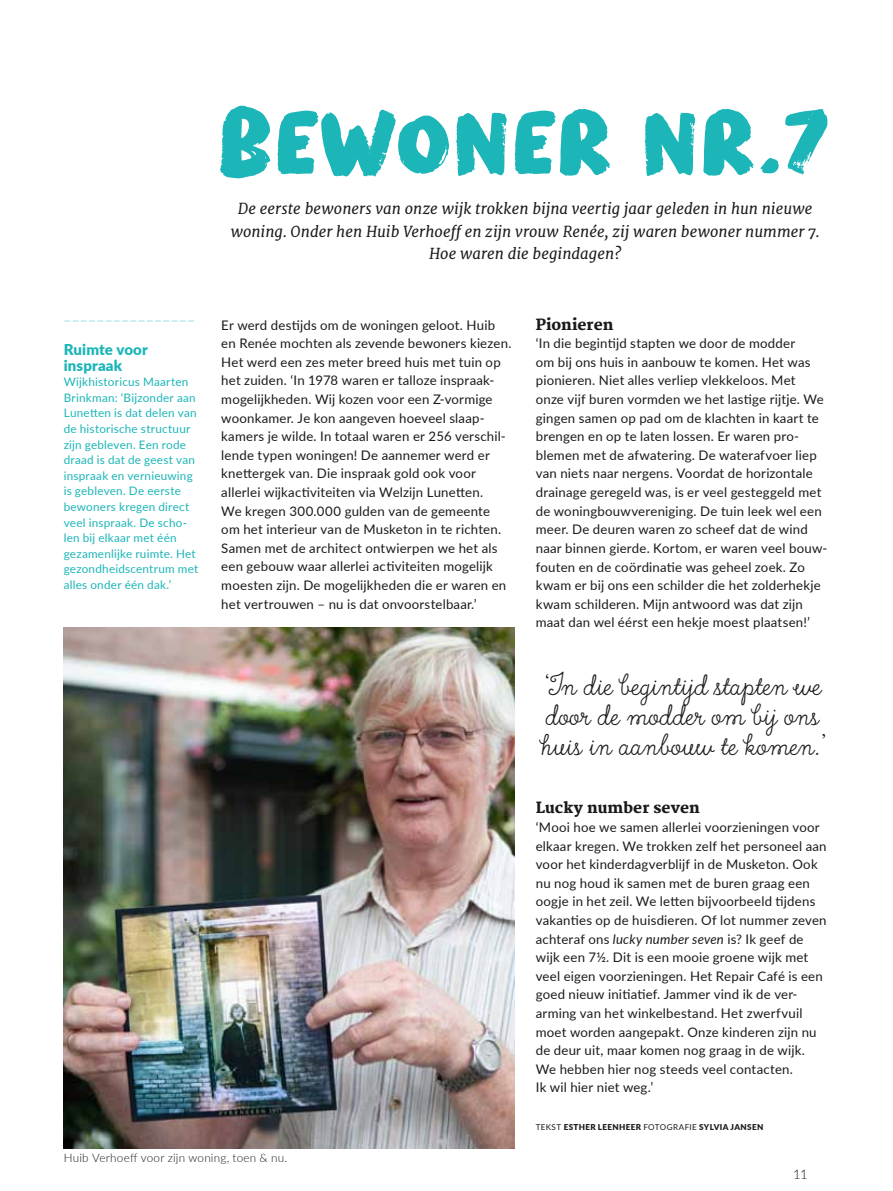
<style>
.page{position:relative;width:893px;height:1191px;background:#fff}
.page>*{position:absolute;margin:0;border:0;box-sizing:border-box;transform-origin:0 0}
.t1{font:87px "Modern Brush";letter-spacing:.005em;color:#1cb5b8}
.t2{font:36px/30px "True North Script";color:#1a1a18}
.t3{font:italic 15px/22.5px "Merriweather";color:#1a1a18;text-align:center}
.t4{font:800 15px "Merriweather";color:#1a1a18}
.t5{font:900 15px/15.6px "Lato";letter-spacing:.01em;color:#1cb5b8}
.t6{font:15px "True North Script";color:#1cb5b8}
.t7{font:13.2px/18.6px "Lato";letter-spacing:.015em;color:#1a1a18}
.t8{font:300 13.2px "Lato";color:#1a1a18}
.t9{font:11.7px/15.6px "Lato";letter-spacing:.02em;color:#1cb5b8}
.t10{font:300 11.7px "Lato";letter-spacing:.02em;color:#1a1a18}
.t11{font:900 8.1px "Lato";letter-spacing:.045em;color:#1a1a18}
.s1{font-style:italic}
.s2{font-weight:400}
</style>
<div class="page">
<img style="left:64px;top:627px;width:450px;height:521px">
<p class="t6" style="left:64px;top:309px;width:133px">_ _ _ _ _ _ _ _ _ _ _ _ _ _ _ _</p>
<p class="t5" style="left:64px;top:341px;width:86px">RUIMTE VOOR<br>INSPRAAK</p>
<p class="t9" style="left:64px;top:374px;width:136px">Wijkhistoricus Maarten<br>Brinkman: ‘Bijzonder aan<br>Lunetten is dat delen van de historische structuur zijn gebleven. Een rode draad is dat de geest van inspraak en vernieuwing is gebleven. De eerste bewoners kregen direct veel inspraak. De scho&shy;len bij elkaar met één gezamenlijke ruimte. Het gezondheidscentrum met alles onder één dak.’</p>
<h1 class="t1" style="left:217px;top:88px;width:613px">bewoner nr.7</h1>
<p class="t3" style="left:231px;top:198px;width:590px">De eerste bewoners van onze wijk trokken bijna veertig jaar geleden in hun nieuwe woning. Onder hen Huib Verhoeff en zijn vrouw Renée, zij waren bewoner nummer 7.<br>Hoe waren die begindagen?</p>
<p class="t7" style="left:221px;top:315px;width:292px">Er werd destijds om de woningen geloot. Huib en Renée mochten als zevende bewoners kiezen.<br>Het werd een zes meter breed huis met tuin op het zuiden. ‘I n 1978 waren er talloze inspraak&shy;mogelijkheden. Wij kozen voor een Z-vormige woonkamer. Je kon aangeven hoeveel slaap&shy;kamers je wilde. I n totaal waren er 256 verschil&shy;lende typen woningen! De aannemer werd er knettergek van. Die inspraak gold ook voor allerlei wijkactiviteiten via Welzijn Lunetten.<br>We kregen 300.000 gulden van de gemeente om het interieur van de Musketon in te richten.<br>Samen met de architect ontwierpen we het als een gebouw waar allerlei activiteiten mogelijk moesten zijn. De mogelijkheden die er waren en het vertrouwen – nu is dat onvoorstelbaar.’</p>
<p class="t4" style="left:536px;top:315px;width:79px">Pionieren</p>
<p class="t7" style="left:536px;top:333px;width:293px">‘In die begintijd stapten we door de modder<br>om bij ons huis in aanbouw te komen. Het was pionieren. N iet alles verliep vlekkeloos. Met<br>onze vijf buren vormden we het lastige rijtje. We gingen samen op pad om de klachten in kaart te brengen en op te laten lossen. Er waren pro&shy;blemen met de afwatering. De waterafvoer liep van niets naar nergens. Voordat de horizontale drainage geregeld was, is er veel gesteggeld met de woningbouwvereniging. De tuin leek wel een meer. De deuren waren zo scheef dat de wind naar binnen gierde. Kortom, er waren veel bouw&shy;fouten en de coördinatie was geheel zoek. Zo kwam er bij ons een schilder die het zolderhekje kwam schilderen. Mijn antwoord was dat zijn maat dan wel éérst een hekje moest plaatsen!’</p>
<h2 class="t2" style="left:541px;top:672px;width:285px">‘In die begintijd stapten we door de modder om bij ons huis in aanbouw te komen.’</h2>
<p class="t4" style="left:536px;top:799px;width:166px">Lucky number seven</p>
<p class="t7" style="left:536px;top:817px;width:292px">‘Mooi hoe we samen allerlei voorzieningen voor elkaar kregen. We trokken zelf het personeel aan voor het kinderdagverblijf in de Musketon. Ook nu nog houd ik samen met de buren graag een oogje in het zeil. We letten bijvoorbeeld tijdens vakanties op de huisdieren. Of lot nummer zeven achteraf ons <span class="s1">lucky number seven</span> is? Ik geef de wijk een 7½. Dit is een mooie groene wijk met veel eigen voorzieningen. Het Repair Café is een goed nieuw initiatief. Jammer vind ik de ver&shy;arming van het winkelbestand. Het zwerfvuil moet worden aangepakt. Onze kinderen zijn nu de deur uit, maar komen nog graag in de wijk.<br>We hebben hier nog steeds veel contacten.<br>I k wil hier niet weg.’</p>
<p class="t11" style="left:536px;top:1120px;width:229px"><span class="s2">Tekst</span> ESTHER LEENHEER <span class="s2">Fotografie</span> SYLVIA JANSEN</p>
<p class="t10" style="left:64px;top:1149px;width:225px">Huib Verhoeff voor zijn woning, toen &amp; nu.</p>
<p class="t8" style="left:793px;top:1164px;width:16px">11</p>
</div>
